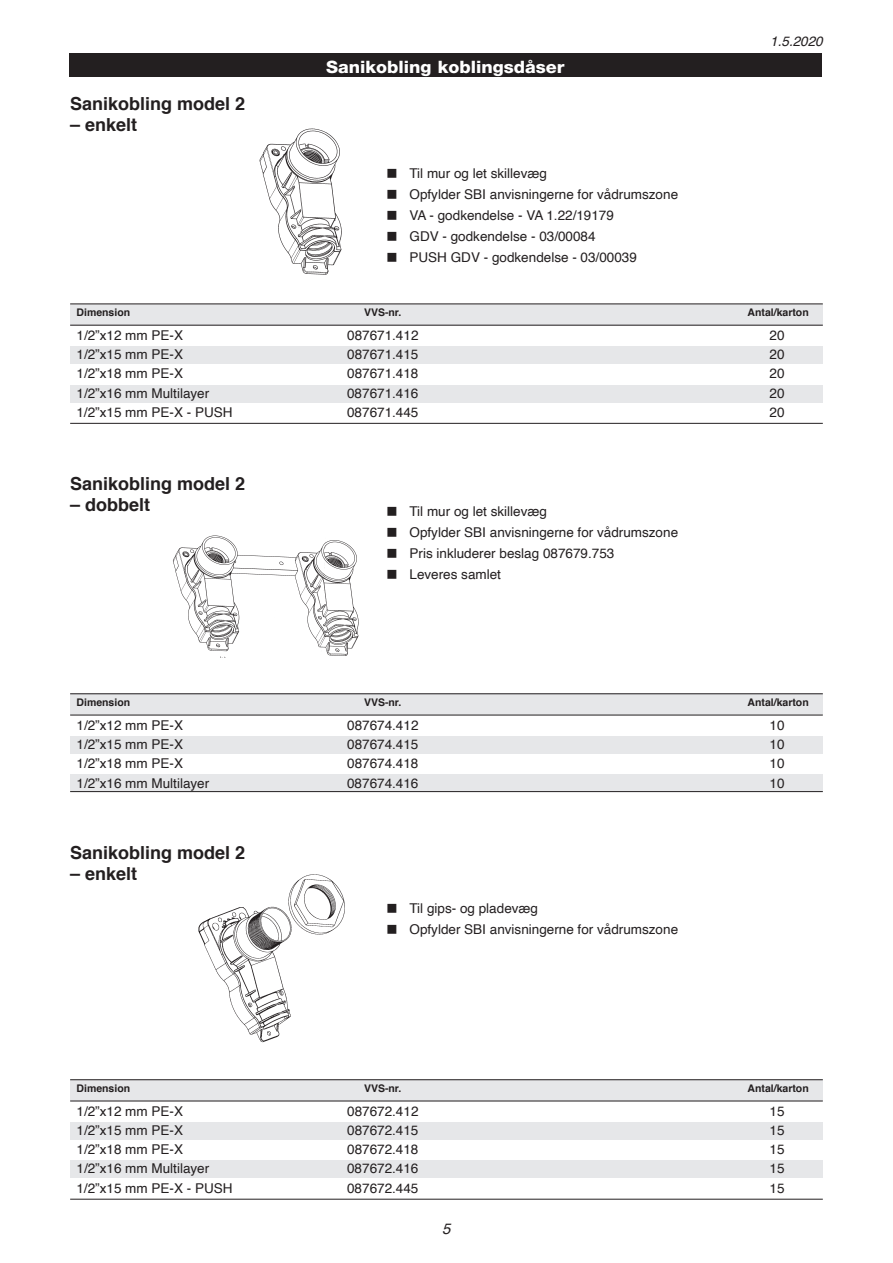
<style>
.page{position:relative;width:893px;height:1263px;background:#fff}
.page>*{position:absolute;margin:0;border:0;box-sizing:border-box;transform-origin:0 0}
.t1{font:700 18px "Helvetica";color:#231f20}
.t2{font:800 17.1px "Helvetica Neue";color:#fff;scale:1.05 1}
.t3{font:italic 15px "Helvetica";color:#231f20}
.t4{font:13.5px/21px "Helvetica";color:#231f20}
.t5{font:italic 13.5px "Helvetica";color:#231f20}
.t6{font:700 10.5px "Helvetica";color:#231f20}
</style>
<div class="page">
<img style="left:259px;top:128px;width:83px;height:147px">
<img style="left:173px;top:535px;width:186px;height:122px">
<img style="left:204px;top:874px;width:141px;height:169px">
<svg style="left:198px;top:918px;width:13px;height:27px"></svg>
<div style="left:69px;top:53px;width:753px;height:24px;background:#231f20"></div>
<div style="left:70px;top:346px;width:753px;height:17px;background:#e6e7e9"></div>
<div style="left:70px;top:385px;width:753px;height:17px;background:#e6e7e9"></div>
<div style="left:70px;top:304px;width:753px;height:21px;background:#e6e7e9"></div>
<hr style="left:70px;top:303px;width:753px;height:1px;background:#231f20">
<hr style="left:70px;top:325px;width:753px;height:1px;background:#231f20">
<hr style="left:70px;top:423px;width:753px;height:1px;background:#231f20">
<div style="left:70px;top:736px;width:753px;height:17px;background:#e6e7e9"></div>
<div style="left:70px;top:775px;width:753px;height:17px;background:#e6e7e9"></div>
<div style="left:70px;top:694px;width:753px;height:21px;background:#e6e7e9"></div>
<hr style="left:70px;top:693px;width:753px;height:1px;background:#231f20">
<hr style="left:70px;top:715px;width:753px;height:1px;background:#231f20">
<hr style="left:70px;top:791px;width:753px;height:1px;background:#231f20">
<div style="left:70px;top:1122px;width:753px;height:17px;background:#e6e7e9"></div>
<div style="left:70px;top:1161px;width:753px;height:17px;background:#e6e7e9"></div>
<div style="left:70px;top:1080px;width:753px;height:21px;background:#e6e7e9"></div>
<hr style="left:70px;top:1079px;width:753px;height:1px;background:#231f20">
<hr style="left:70px;top:1100px;width:753px;height:1px;background:#231f20">
<hr style="left:70px;top:1199px;width:753px;height:1px;background:#231f20">
<h1 class="t1" style="left:70px;top:89px;width:177px">Sanikobling model 2</h1>
<h1 class="t1" style="left:70px;top:110px;width:69px">– enkelt</h1>
<p class="t2" style="left:326px;top:57px;width:228px">Sanikobling koblingsdåser</p>
<p class="t4" style="left:409px;top:163px;width:270px">Til mur og let skillevæg<br>Opfylder SBI anvisningerne for vådrumszone<br>VA - godkendelse - VA 1.22/19179<br>GDV - godkendelse - 03/00084<br>PUSH GDV - godkendelse - 03/00039</p>
<p class="t5" style="left:770px;top:31px;width:54px">1.5.2020</p>
<p class="t6" style="left:77px;top:304px;width:55px">Dimension</p>
<p class="t6" style="left:364px;top:304px;width:39px">VVS-nr.</p>
<p class="t6" style="left:747px;top:304px;width:63px">Antal/karton</p>
<p class="t4" style="left:77px;top:325px;width:108px">1/2”x12 mm PE-X</p>
<p class="t4" style="left:347px;top:325px;width:73px">087671.412</p>
<p class="t4" style="left:769px;top:325px;width:17px">20</p>
<p class="t4" style="left:77px;top:344px;width:108px">1/2”x15 mm PE-X</p>
<p class="t4" style="left:347px;top:344px;width:73px">087671.415</p>
<p class="t4" style="left:769px;top:344px;width:17px">20</p>
<p class="t4" style="left:77px;top:364px;width:108px">1/2”x18 mm PE-X</p>
<p class="t4" style="left:347px;top:364px;width:73px">087671.418</p>
<p class="t4" style="left:769px;top:364px;width:17px">20</p>
<p class="t4" style="left:76px;top:383px;width:134px">1/2”x16 mm Multilayer</p>
<p class="t4" style="left:347px;top:383px;width:73px">087671.416</p>
<p class="t4" style="left:769px;top:383px;width:17px">20</p>
<p class="t4" style="left:76px;top:402px;width:158px">1/2”x15 mm PE-X - PUSH</p>
<p class="t4" style="left:347px;top:402px;width:73px">087671.445</p>
<p class="t4" style="left:769px;top:402px;width:17px">20</p>
<h1 class="t1" style="left:70px;top:469px;width:177px">Sanikobling model 2</h1>
<h1 class="t1" style="left:70px;top:490px;width:82px">– dobbelt</h1>
<p class="t4" style="left:409px;top:501px;width:270px">Til mur og let skillevæg<br>Opfylder SBI anvisningerne for vådrumszone<br>Pris inkluderer beslag 087679.753<br>Leveres samlet</p>
<p class="t6" style="left:77px;top:694px;width:55px">Dimension</p>
<p class="t6" style="left:364px;top:694px;width:39px">VVS-nr.</p>
<p class="t6" style="left:747px;top:694px;width:63px">Antal/karton</p>
<p class="t4" style="left:77px;top:715px;width:108px">1/2”x12 mm PE-X</p>
<p class="t4" style="left:347px;top:715px;width:73px">087674.412</p>
<p class="t4" style="left:769px;top:715px;width:17px">10</p>
<p class="t4" style="left:77px;top:734px;width:108px">1/2”x15 mm PE-X</p>
<p class="t4" style="left:347px;top:734px;width:73px">087674.415</p>
<p class="t4" style="left:769px;top:734px;width:17px">10</p>
<p class="t4" style="left:77px;top:753px;width:108px">1/2”x18 mm PE-X</p>
<p class="t4" style="left:347px;top:753px;width:73px">087674.418</p>
<p class="t4" style="left:769px;top:753px;width:17px">10</p>
<p class="t4" style="left:76px;top:773px;width:134px">1/2”x16 mm Multilayer</p>
<p class="t4" style="left:347px;top:773px;width:73px">087674.416</p>
<p class="t4" style="left:769px;top:773px;width:17px">10</p>
<h1 class="t1" style="left:70px;top:838px;width:177px">Sanikobling model 2</h1>
<h1 class="t1" style="left:70px;top:859px;width:69px">– enkelt</h1>
<p class="t4" style="left:409px;top:898px;width:270px">Til gips- og pladevæg<br>Opfylder SBI anvisningerne for vådrumszone</p>
<p class="t6" style="left:77px;top:1080px;width:55px">Dimension</p>
<p class="t6" style="left:364px;top:1080px;width:39px">VVS-nr.</p>
<p class="t6" style="left:747px;top:1080px;width:63px">Antal/karton</p>
<p class="t4" style="left:77px;top:1101px;width:108px">1/2”x12 mm PE-X</p>
<p class="t4" style="left:347px;top:1101px;width:73px">087672.412</p>
<p class="t4" style="left:769px;top:1101px;width:17px">15</p>
<p class="t4" style="left:77px;top:1120px;width:108px">1/2”x15 mm PE-X</p>
<p class="t4" style="left:347px;top:1120px;width:73px">087672.415</p>
<p class="t4" style="left:769px;top:1120px;width:17px">15</p>
<p class="t4" style="left:77px;top:1139px;width:108px">1/2”x18 mm PE-X</p>
<p class="t4" style="left:347px;top:1139px;width:73px">087672.418</p>
<p class="t4" style="left:769px;top:1139px;width:17px">15</p>
<p class="t4" style="left:76px;top:1159px;width:134px">1/2”x16 mm Multilayer</p>
<p class="t4" style="left:347px;top:1159px;width:73px">087672.416</p>
<p class="t4" style="left:769px;top:1159px;width:17px">15</p>
<p class="t4" style="left:76px;top:1178px;width:158px">1/2”x15 mm PE-X - PUSH</p>
<p class="t4" style="left:347px;top:1178px;width:73px">087672.445</p>
<p class="t4" style="left:769px;top:1178px;width:17px">15</p>
<p class="t3" style="left:442px;top:1217px;width:10px">5</p>
</div>
